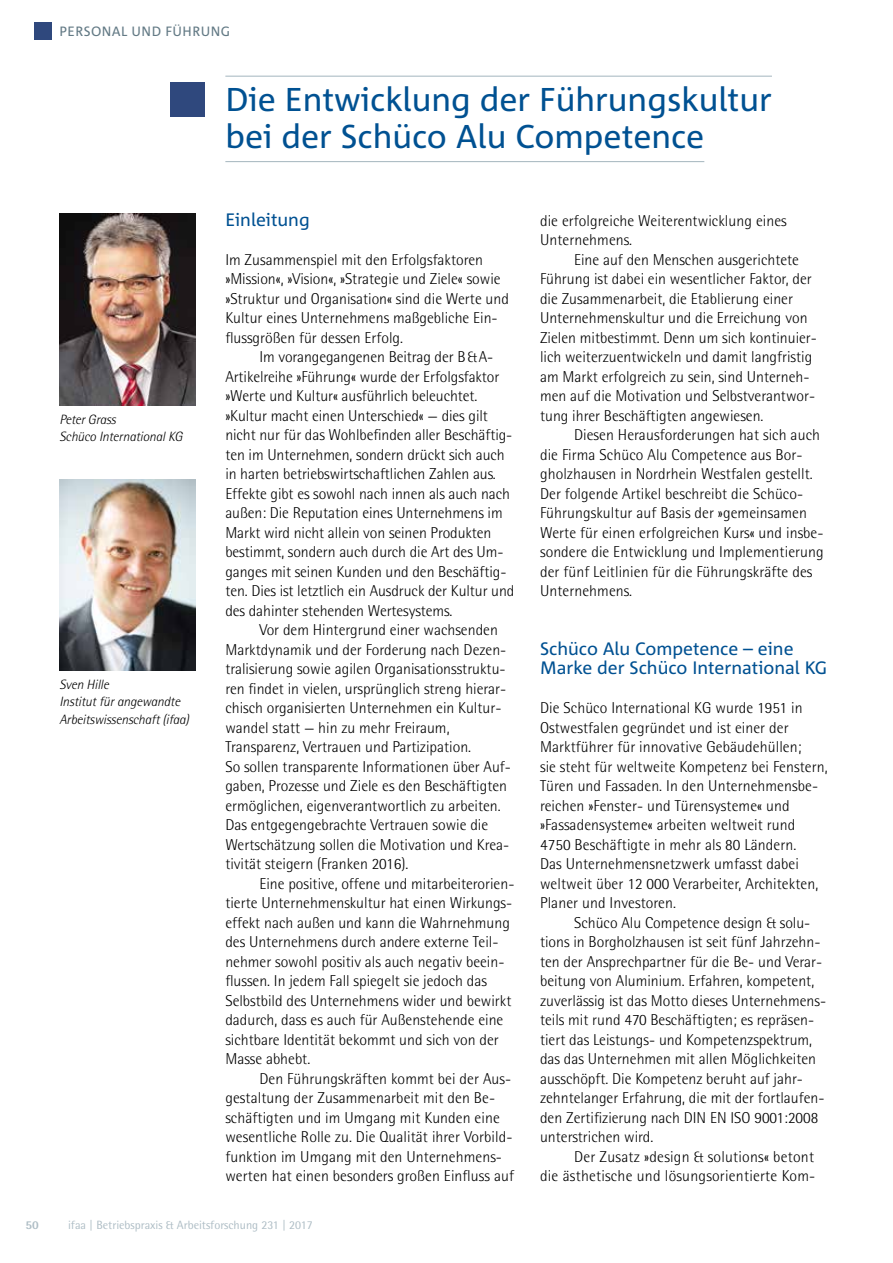
<style>
.page{position:relative;width:893px;height:1263px;background:#fff}
.page>*{position:absolute;margin:0;border:0;box-sizing:border-box;transform-origin:0 0}
.t1{font:33px/37.5px "Corpid C1";color:#005192}
.t2{font:18px/19.5px "Corpid C1";color:#005192}
.t3{font:300 15.75px/19.5px "Rotis Semi Sans";color:#000}
.t4{font:italic 300 13.5px/17.2px "Rotis Semi Sans";letter-spacing:-.01em;color:#000}
.t5{font:13.5px "Corpid C1";letter-spacing:.03em;color:#637a85}
.t6{font:12px "Rotis Semi Sans";color:#aebdc5}
.t7{font:800 12px "Rotis Semi Sans";color:#aebdc5}
</style>
<div class="page">
<div style="left:34px;top:22px;width:17px;height:17px;background:#2f487d"></div>
<hr style="left:225px;top:76px;width:547px;height:1px;background:#aebdc5">
<hr style="left:225px;top:161px;width:479px;height:1px;background:#aebdc5">
<img style="left:60px;top:214px;width:136px;height:191px">
<img style="left:60px;top:479px;width:136px;height:192px">
<div style="left:170px;top:83px;width:34px;height:34px;background:#2f487d"></div>
<p class="t5" style="left:60px;top:23px;width:172px">PERSONAL UND FÜHRUNG</p>
<p class="t4" style="left:60px;top:410px;width:125px">Peter Grass<br>Schüco International KG</p>
<p class="t4" style="left:60px;top:676px;width:131px">Sven Hille<br>Institut für angewandte<br>Arbeitswissenschaft (ifaa)</p>
<h1 class="t1" style="left:225px;top:79px;width:548px">Die Entwicklung der Führungskultur bei der Schüco Alu Competence</h1>
<p class="t2" style="left:225px;top:209px;width:86px">Einleitung</p>
<p class="t3" style="left:225px;top:250px;width:285px">Im Zusammenspiel mit den Erfolgsfaktoren »Mission«, »Vision«, »Strategie und Ziele« sowie »Struktur und Organisation« sind die Werte und Kultur eines Unternehmens maßgebliche Ein&shy;flussgrößen für dessen Erfolg.</p>
<p class="t3" style="left:225px;top:347px;width:291px;text-indent:34px">Im vorangegangenen Beitrag der B&amp;A-Artikelreihe »Führung« wurde der Erfolgsfaktor »Werte und Kultur« ausführlich beleuchtet. »Kultur macht einen Unterschied« — dies gilt nicht nur für das Wohlbefinden aller Beschäftig&shy;ten im Unternehmen, sondern drückt sich auch in harten betriebswirtschaftlichen Zahlen aus.<br>Effekte gibt es sowohl nach innen als auch nach außen: Die Reputation eines Unternehmens im Markt wird nicht allein von seinen Produkten bestimmt, sondern auch durch die Art des Um&shy;ganges mit seinen Kunden und den Beschäftig&shy;ten. Dies ist letztlich ein Ausdruck der Kultur und des dahinter stehenden Wertesystems.</p>
<p class="t3" style="left:225px;top:620px;width:287px;text-indent:34px">Vor dem Hintergrund einer wachsenden Marktdynamik und der Forderung nach Dezen&shy;tralisierung sowie agilen Organisationsstruktu&shy;ren findet in vielen, ursprünglich streng hierar&shy;chisch organisierten Unternehmen ein Kultur&shy;wandel statt — hin zu mehr Freiraum, Transparenz, Vertrauen und Partizipation.<br>So sollen transparente Informationen über Auf&shy;gaben, Prozesse und Ziele es den Beschäftigten ermöglichen, eigenverantwortlich zu arbeiten.<br>Das entgegengebrachte Vertrauen sowie die Wertschätzung sollen die Motivation und Krea&shy;tivität steigern (Franken 2016).</p>
<p class="t3" style="left:225px;top:874px;width:291px;text-indent:34px">Eine positive, offene und mitarbeiterorien&shy;tierte Unternehmenskultur hat einen Wirkungs&shy;effekt nach außen und kann die Wahrnehmung des Unternehmens durch andere externe Teil&shy;nehmer sowohl positiv als auch negativ beein&shy;flussen. In jedem Fall spiegelt sie jedoch das Selbstbild des Unternehmens wider und bewirkt dadurch, dass es auch für Außenstehende eine sichtbare Identität bekommt und sich von der Masse abhebt.</p>
<p class="t3" style="left:225px;top:1069px;width:290px;text-indent:34px">Den Führungskräften kommt bei der Aus&shy;gestaltung der Zusammenarbeit mit den Be&shy;schäftigten und im Umgang mit Kunden eine wesentliche Rolle zu. Die Qualität ihrer Vorbild&shy;funktion im Umgang mit den Unternehmens&shy;werten hat einen besonders großen Einfluss auf</p>
<p class="t3" style="left:540px;top:211px;width:248px">die erfolgreiche Weiterentwicklung eines<br>Unternehmens.</p>
<p class="t3" style="left:540px;top:250px;width:279px;text-indent:34px">Eine auf den Menschen ausgerichtete Führung ist dabei ein wesentlicher Faktor, der die Zusammenarbeit, die Etablierung einer Unternehmenskultur und die Erreichung von Zielen mitbestimmt. Denn um sich kontinuier&shy;lich weiterzuentwickeln und damit langfristig am Markt erfolgreich zu sein, sind Unterneh&shy;men auf die Motivation und Selbstverantwor&shy;tung ihrer Beschäftigten angewiesen.</p>
<p class="t3" style="left:540px;top:425px;width:285px;text-indent:34px">Diesen Herausforderungen hat sich auch die Firma Schüco Alu Competence aus Bor&shy;gholzhausen in Nordrhein Westfalen gestellt.<br>Der folgende Artikel beschreibt die Schüco-Führungskultur auf Basis der »gemeinsamen Werte für einen erfolgreichen Kurs« und insbe&shy;sondere die Entwicklung und Implementierung der fünf Leitlinien für die Führungskräfte des Unternehmens.</p>
<p class="t2" style="left:540px;top:638px;width:289px">Schüco Alu Competence – eine<br>Marke der Schüco International KG</p>
<p class="t3" style="left:540px;top:698px;width:289px">Die Schüco International KG wurde 1951 in Ostwestfalen gegründet und ist einer der Marktführer für innovative Gebäudehüllen;<br>sie steht für weltweite Kompetenz bei Fenstern, Türen und Fassaden. In den Unternehmensbe&shy;reichen »Fenster- und Türensysteme« und »Fassadensysteme« arbeiten weltweit rund 4750 Beschäftigte in mehr als 80 Ländern.<br>Das Unternehmensnetzwerk umfasst dabei weltweit über 12 000 Verarbeiter, Architekten, Planer und Investoren.</p>
<p class="t3" style="left:540px;top:913px;width:288px;text-indent:34px">Schüco Alu Competence design &amp; solu&shy;tions in Borgholzhausen ist seit fünf Jahrzehn&shy;ten der Ansprechpartner für die Be- und Verar&shy;beitung von Aluminium. Erfahren, kompetent, zuverlässig ist das Motto dieses Unternehmens&shy;teils mit rund 470 Beschäftigten; es repräsen&shy;tiert das Leistungs- und Kompetenzspektrum, das das Unternehmen mit allen Möglichkeiten ausschöpft. Die Kompetenz beruht auf jahr&shy;zehntelanger Erfahrung, die mit der fortlaufen&shy;den Zertifizierung nach DIN EN ISO 9001:2008 unterstrichen wird.</p>
<p class="t3" style="left:540px;top:1147px;width:277px;text-align:right">Der Zusatz »design &amp; solutions« betont<br>die ästhetische und lösungsorientierte Kom-</p>
<p class="t7" style="left:26px;top:1217px;width:15px">50</p>
<p class="t6" style="left:68px;top:1218px;width:246px">ifaa | Betriebspraxis &amp; Arbeitsforschung 231 | 2017</p>
</div>
